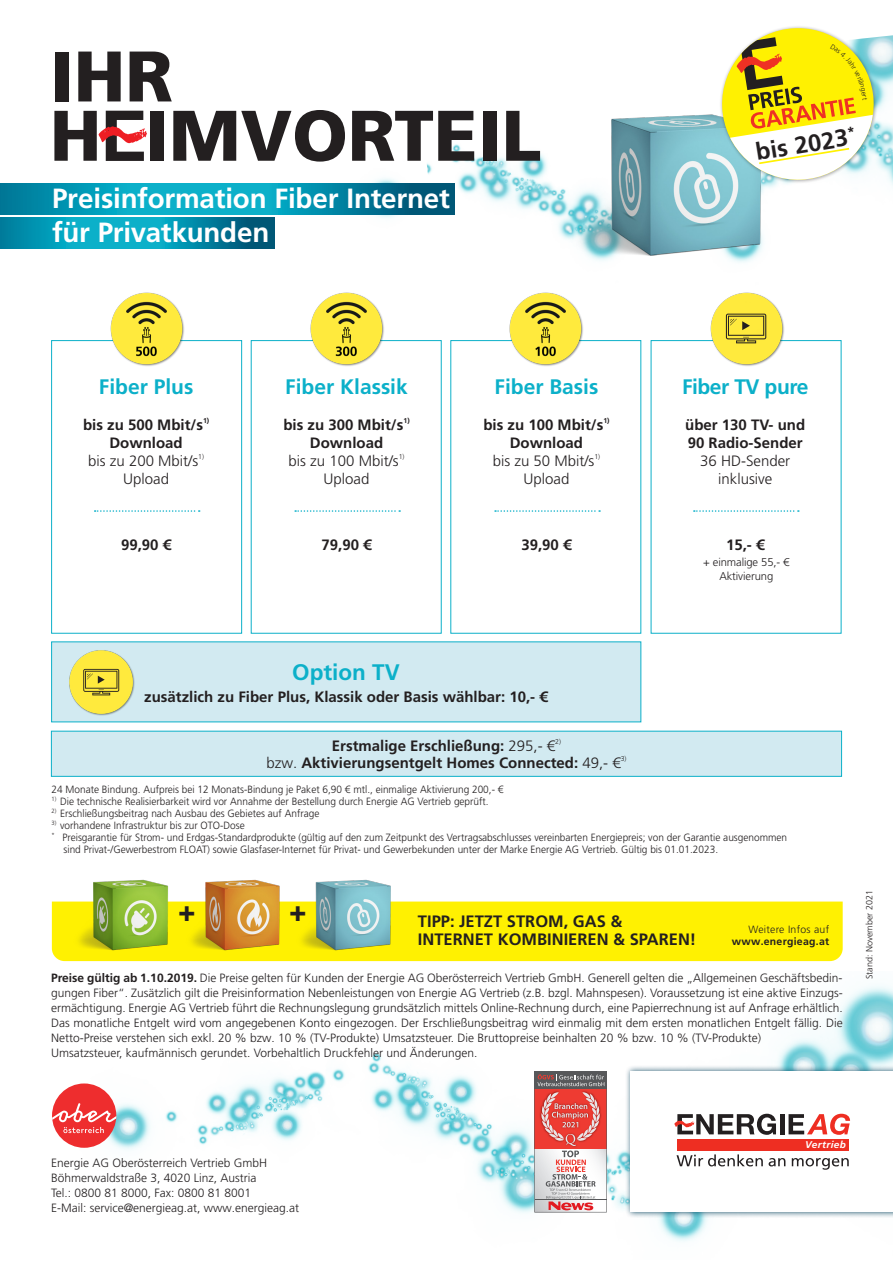
<style>
.page{position:relative;width:893px;height:1263px;background:#fff}
.page>*{position:absolute;margin:0;border:0;box-sizing:border-box;transform-origin:0 0}
.t1{font:900 71.55px/59.2px "Frutiger LT Pro";color:#231f20}
.t2{font:900 29.1px "Frutiger LT Pro";color:#231f20}
.t3{font:700 27.75px/33.9px "Frutiger LT Pro";letter-spacing:-.005em;color:#fff}
.t4{font:700 23.85px "Frutiger LT Pro";color:#231f20}
.t5{font:700 22.5px "Frutiger LT Pro";color:#0cb0c9}
.t6{font:700 21px "Frutiger LT Pro";color:#0cb0c9}
.t7{font:700 21px "Frutiger LT Pro";letter-spacing:-.02em;color:#0cb0c9}
.t8{font:700 16.5px/18px "Frutiger LT Pro";color:#231f20}
.t9{font:700 15px/18px "Frutiger LT Pro";color:#231f20}
.t10{font:300 15px/18px "Frutiger LT Pro";color:#231f20;text-align:center}
.t11{font:300 12px/15px "Frutiger LT Pro";color:#231f20}
.t12{font:300 11.25px/13.5px "Frutiger LT Pro";letter-spacing:-.01em;color:#231f20;text-align:center}
.t13{font:300 10.5px "Frutiger LT Pro";color:#231f20;scale:.96 1}
.t14{font:700 10.5px "Frutiger LT Pro";letter-spacing:.025em;color:#231f20}
.t15{font:300 10.5px "Frutiger LT Pro";letter-spacing:.025em;color:#231f20}
.t16{font:italic 700 9.9px "Frutiger LT Pro";letter-spacing:.04em;color:#fff}
.t17{font:300 9px "Frutiger LT Pro";color:#231f20}
.t18{font:300 7.05px "Frutiger LT Pro";color:#231f20}
.t19{font:700 7.05px "Frutiger LT Pro";color:#231f20}
.s1{font-weight:300}
.s2{font-weight:700}
</style>
<div class="page">
<img style="left:451px;top:35px;width:442px;height:315px">
<img style="left:374px;top:156px;width:77px;height:62px">
<img style="left:54px;top:985px;width:839px;height:257px">
<svg style="left:0;top:183px;width:455px;height:32px;background:#0490ad"></svg>
<svg style="left:0;top:217px;width:274px;height:32px;background:#0491ad"></svg>
<svg style="left:99px;top:111px;width:48px;height:50px"></svg>
<img style="left:559px;top:68px;width:209px;height:216px">
<div style="left:52px;top:901px;width:791px;height:60px;background:#fff101"></div>
<img style="left:178px;top:879px;width:103px;height:83px">
<img style="left:290px;top:879px;width:104px;height:83px">
<img style="left:69px;top:879px;width:104px;height:83px">
<div style="left:624px;top:1065px;width:269px;height:153px;background:#003e59;opacity:.8"></div>
<div style="left:631px;top:1071px;width:262px;height:141px;background:#fff"></div>
<svg style="left:792px;top:1158px;width:57px;height:12px"></svg>
<svg style="left:769px;top:1158px;width:16px;height:8px"></svg>
<svg style="left:676px;top:1154px;width:87px;height:12px"></svg>
<div style="left:677px;top:1139px;width:172px;height:11px;background:#ee2e22"></div>
<svg style="left:788px;top:1114px;width:62px;height:21px"></svg>
<hr style="left:780px;top:1114px;width:4px;height:20px;background:#231f20">
<svg style="left:674px;top:1114px;width:102px;height:21px"></svg>
<div style="left:51px;top:731px;width:791px;height:46px;background:#d2eaf1;border:1px solid #0cb0c9"></div>
<svg style="left:694px;top:510px;width:105px;height:2px"></svg>
<img style="left:705px;top:287px;width:82px;height:79px">
<svg style="left:726px;top:314px;width:40px;height:29px"></svg>
<img style="left:305px;top:292px;width:82px;height:74px">
<svg style="left:295px;top:510px;width:105px;height:2px"></svg>
<div style="left:51px;top:340px;width:191px;height:294px;border:1px solid #0cb0c9"></div>
<img style="left:106px;top:292px;width:82px;height:74px">
<svg style="left:95px;top:510px;width:105px;height:2px"></svg>
<img style="left:505px;top:287px;width:82px;height:79px">
<svg style="left:495px;top:510px;width:105px;height:2px"></svg>
<div style="left:51px;top:641px;width:590px;height:81px;background:#d2eaf1"></div>
<img style="left:69px;top:650px;width:66px;height:66px">
<svg style="left:83px;top:669px;width:36px;height:26px"></svg>
<div style="left:52px;top:1083px;width:64px;height:65px;background:#ee2d2e;border-radius:50%"></div>
<svg style="left:52px;top:1103px;width:64px;height:30px"></svg>
<svg style="left:534px;top:1071px;width:73px;height:141px"></svg>
<div style="left:719px;top:26px;width:159px;height:158px;background:#231f20;opacity:.4"></div>
<svg style="left:720px;top:28px;width:155px;height:153px"></svg>
<h1 class="t1" style="left:50px;top:47px;width:493px">IHR<br>H IMVORTEIL</h1>
<h3 class="t3" style="left:52px;top:181px;width:399px">Preisinformation Fiber Internet für Privatkunden</h3>
<h3 class="t4" style="left:753px;top:138px;width:103px;rotate:-9deg">bis 2023<sup>*</sup></h3>
<h3 class="t6" style="left:99px;top:374px;width:96px">Fiber Plus</h3>
<p class="t9" style="left:83px;top:415px;width:122px">bis zu 500 Mbit/s</p>
<p class="t19" style="left:203px;top:416px;width:8px">1)</p>
<p class="t9" style="left:109px;top:433px;width:75px">Download</p>
<p class="t10" style="left:88px;top:451px;width:112px">bis zu 200 Mbit/s</p>
<p class="t18" style="left:198px;top:452px;width:7px">1)</p>
<p class="t10" style="left:123px;top:469px;width:47px">Upload</p>
<p class="t9" style="left:121px;top:536px;width:52px">99,90 €</p>
<h3 class="t6" style="left:285px;top:374px;width:124px">Fiber Klassik</h3>
<p class="t9" style="left:283px;top:415px;width:122px">bis zu 300 Mbit/s</p>
<p class="t19" style="left:403px;top:416px;width:8px">1)</p>
<p class="t9" style="left:310px;top:433px;width:75px">Download</p>
<p class="t10" style="left:289px;top:451px;width:112px">bis zu 100 Mbit/s</p>
<p class="t18" style="left:399px;top:452px;width:7px">1)</p>
<p class="t10" style="left:324px;top:469px;width:47px">Upload</p>
<p class="t9" style="left:321px;top:536px;width:52px">79,90 €</p>
<h3 class="t6" style="left:495px;top:374px;width:105px">Fiber Basis</h3>
<p class="t9" style="left:483px;top:415px;width:122px">bis zu 100 Mbit/s</p>
<p class="t19" style="left:603px;top:416px;width:8px">1)</p>
<p class="t9" style="left:510px;top:433px;width:75px">Download</p>
<p class="t10" style="left:493px;top:451px;width:103px">bis zu 50 Mbit/s</p>
<p class="t18" style="left:594px;top:452px;width:7px">1)</p>
<p class="t10" style="left:524px;top:469px;width:47px">Upload</p>
<p class="t9" style="left:521px;top:536px;width:52px">39,90 €</p>
<h3 class="t7" style="left:682px;top:374px;width:128px">Fiber TV pure</h3>
<p class="t9" style="left:685px;top:415px;width:122px">über 130 TV- und<br>90 Radio-Sender</p>
<p class="t10" style="left:700px;top:451px;width:92px">36 HD-Sender inklusive</p>
<p class="t9" style="left:726px;top:536px;width:40px">15,- €</p>
<p class="t12" style="left:703px;top:555px;width:88px">+ einmalige 55,- €<br>Aktivierung</p>
<h3 class="t5" style="left:292px;top:659px;width:109px">Option TV</h3>
<p class="t9" style="left:144px;top:688px;width:405px">zusätzlich zu Fiber Plus, Klassik oder Basis wählbar: 10,- €</p>
<p class="t9" style="left:332px;top:737px;width:225px">Erstmalige Erschließung: <span class="s1">295,- €</span></p>
<p class="t18" style="left:555px;top:737px;width:7px">2)</p>
<p class="t9" style="left:266px;top:753px;width:356px"><span class="s1">bzw.</span> Aktivierungsentgelt Homes Connected: <span class="s1">49,- €</span></p>
<p class="t18" style="left:621px;top:754px;width:7px">3)</p>
<p class="t13" style="left:52px;top:783px;width:472px">24 Monate Bindung. Aufpreis bei 12 Monats-Bindung je Paket 6,90 € mtl., einmalige Aktivierung 200,- €</p>
<p class="t13" style="left:52px;top:795px;width:457px"><sup>1)</sup> Die technische Realisierbarkeit wird vor Annahme der Bestellung durch Energie AG Vertrieb geprüft.</p>
<p class="t13" style="left:52px;top:807px;width:280px"><sup>2)</sup> Erschließungsbeitrag nach Ausbau des Gebietes auf Anfrage</p>
<p class="t13" style="left:52px;top:819px;width:203px"><sup>3)</sup> vorhandene Infrastruktur bis zur OTO-Dose</p>
<p class="t13" style="left:52px;top:831px;width:768px"><sup>*</sup> Preisgarantie für Strom- und Erdgas-Standardprodukte (gültig auf den zum Zeitpunkt des Vertragsabschlusses vereinbarten Energiepreis; von der Garantie ausgenommen</p>
<p class="t13" style="left:64px;top:843px;width:683px">sind Privat-/Gewerbestrom FLOAT) sowie Glasfaser-Internet für Privat- und Gewerbekunden unter der Marke Energie AG Vertrieb. Gültig bis 01.01.2023.</p>
<h2 class="t2" style="left:178px;top:893px;width:19px">+</h2>
<h2 class="t2" style="left:289px;top:893px;width:19px">+</h2>
<h3 class="t8" style="left:418px;top:912px;width:280px">TIPP: JETZT STROM, GAS &amp;<br>INTERNET KOMBINIEREN &amp; SPAREN!</h3>
<p class="t15" style="left:748px;top:923px;width:82px">Weitere Infos auf</p>
<p class="t14" style="left:732px;top:935px;width:99px">www.energieag.at</p>
<p class="t11" style="left:51px;top:970px;width:793px"><span class="s2">Preise gültig ab 1.10.2019.</span> Die Preise gelten für Kunden der Energie AG Oberösterreich Vertrieb GmbH. Generell gelten die „Allgemeinen Geschäftsbedin-</p>
<p class="t11" style="left:51px;top:985px;width:793px">gungen Fiber“. Zusätzlich gilt die Preisinformation Nebenleistungen von Energie AG Vertrieb (z.B. bzgl. Mahnspesen). Voraussetzung ist eine aktive Einzugs&shy;ermächtigung. Energie AG Vertrieb führt die Rechnungslegung grundsätzlich mittels Online-Rechnung durch, eine Papierrechnung ist auf Anfrage erhältlich.<br>Das monatliche Entgelt wird vom angegebenen Konto eingezogen. Der Erschließungsbeitrag wird einmalig mit dem ersten monatlichen Entgelt fällig. Die Netto-Preise verstehen sich exkl. 20 % bzw. 10 % (TV-Produkte) Umsatzsteuer. Die Bruttopreise beinhalten 20 % bzw. 10 % (TV-Produkte)<br>Umsatzsteuer, kaufmännisch gerundet. Vorbehaltlich Druckfehler und Änderungen.</p>
<p class="t17" style="left:864px;top:979px;width:91px;rotate:-90deg">Stand: November 2021</p>
<p class="t11" style="left:51px;top:1155px;width:250px">Energie AG Oberösterreich Vertrieb GmbH Böhmerwaldstraße 3, 4020 Linz, Austria<br>Tel.: 0800 81 8000, Fax: 0800 81 8001<br>E-Mail: service@energieag.at, www.energieag.at</p>
<p class="t16" style="left:805px;top:1138px;width:42px">Vertrieb</p>
</div>
